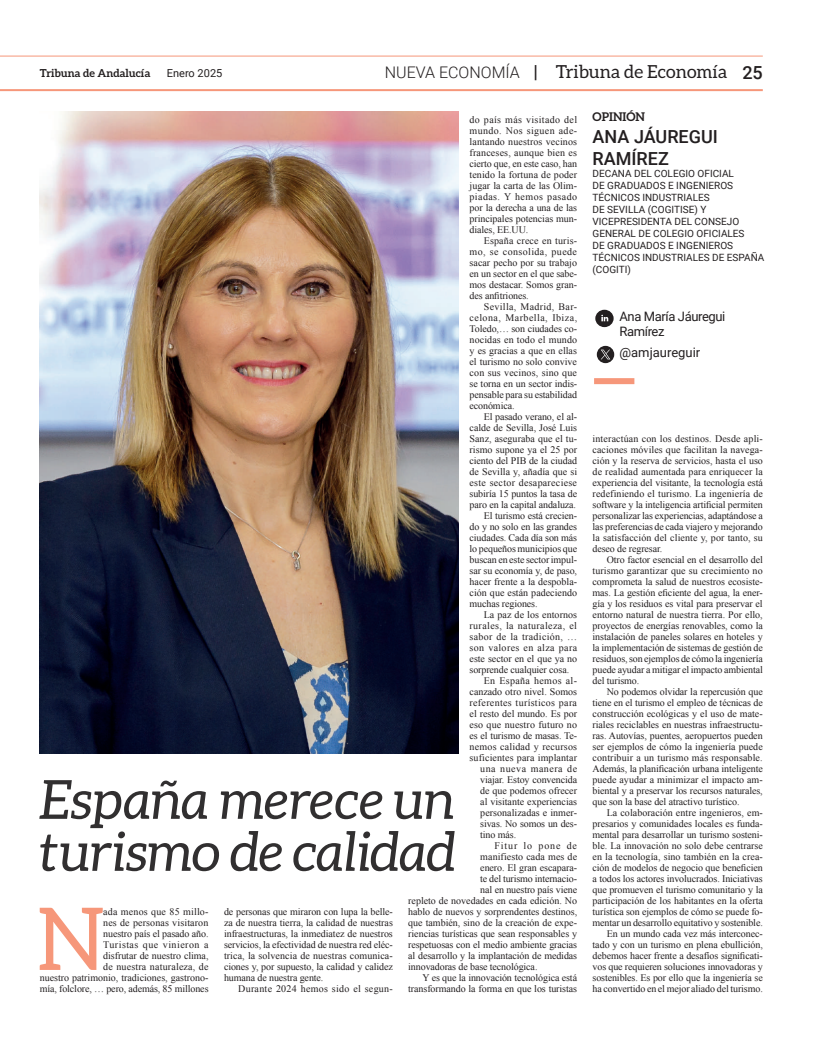
<style>
.page{position:relative;width:820px;height:1049px;background:#fff}
.page>*{position:absolute;margin:0;border:0;box-sizing:border-box;transform-origin:0 0}
.t1{font:86.7px "Aleo";color:#f6977a}
.t2{font:italic 54px/52px "Aleo";letter-spacing:-.01em;color:#312f30}
.t3{font:18px "Aleo";color:#231f20}
.t4{font:500 18px/21.6px "Roboto";color:#231f20}
.t5{font:13px/15px "Roboto";letter-spacing:-.03em;color:#231f20}
.t6{font:13px "Roboto";color:#231f20}
.t7{font:700 12px "Aleo";color:#231f20}
.t8{font:700 11px "Aleo";color:#231f20}
.t9{font:11px "Roboto";color:#231f20}
.t10{font:10px/11px "Times New Roman";letter-spacing:-.01em;color:#231f20;text-align:justify}
.t11{font:10px/12px "Roboto";color:#231f20}
.t12{font:10px "Times New Roman";letter-spacing:.035em;color:#231f20}
.t13{font:10px "Times New Roman";letter-spacing:.03em;color:#231f20}
.t14{font:10px "Times New Roman";letter-spacing:.01em;color:#231f20}
.t15{font:10px "Times New Roman";letter-spacing:.025em;color:#231f20}
.t16{font:10px "Times New Roman";letter-spacing:.015em;color:#231f20}
.t17{font:10px "Times New Roman";letter-spacing:.02em;color:#231f20}
.t18{font:10px "Times New Roman";letter-spacing:.05em;color:#231f20}
.t19{font:10px "Times New Roman";letter-spacing:.085em;color:#231f20}
.s1{font-family:"Roboto";font-weight:300;font-size:16px}
.s2{font-family:"Roboto";font-weight:500}
</style>
<div class="page">
<hr style="left:0;top:89px;width:762px;height:2px;background:#f6977a">
<hr style="left:0;top:56px;width:762px;height:1px;background:#f6977a">
<svg style="left:595px;top:310px;width:18px;height:17px"></svg>
<div style="left:594px;top:378px;width:40px;height:6px;background:#f6977a"></div>
<svg style="left:596px;top:346px;width:18px;height:17px"></svg>
<img style="left:40px;top:112px;width:418px;height:642px">
<p class="t8" style="left:40px;top:67px;width:112px">Tribuna de Andalucía</p>
<p class="t9" style="left:167px;top:65px;width:57px">Enero 2025</p>
<h3 class="t3" style="left:385px;top:62px;width:379px"><span class="s1">NUEVA ECONOMÍA</span> <span class="s2">|</span> Tribuna de Economía <span class="s2">25</span></h3>
<p class="t10" style="left:469px;top:114px;width:109px">do país más visitado del mundo. Nos siguen ade&shy;lantando nuestros vecinos franceses, aunque bien es cierto que, en este caso, han tenido la fortuna de poder jugar la carta de las Olim&shy;piadas. Y hemos pasado por la derecha a una de las principales potencias mun&shy;diales, EE.UU.</p>
<p class="t10" style="left:469px;top:235px;width:109px;text-indent:14px">España crece en turis&shy;mo, se consolida, puede sacar pecho por su trabajo en un sector en el que sabe&shy;mos destacar. Somos gran&shy;des anfitriones.</p>
<p class="t10" style="left:469px;top:301px;width:109px;text-indent:14px">Sevilla, Madrid, Bar&shy;celona, Marbella, Ibiza, Toledo,… son ciudades co&shy;nocidas en todo el mundo y es gracias a que en ellas el turismo no solo convive con sus vecinos, sino que se torna en un sector indis&shy;pensable para su estabilidad económica.</p>
<p class="t10" style="left:483px;top:411px;width:95px">El pasado verano, el al-</p>
<p class="t10" style="left:469px;top:422px;width:109px">calde de Sevilla, José Luis</p>
<p class="t10" style="left:469px;top:433px;width:109px">Sanz, aseguraba que el tu-</p>
<p class="t10" style="left:469px;top:444px;width:109px">rismo supone ya el 25 por</p>
<p class="t10" style="left:469px;top:455px;width:109px">ciento del PIB de la ciudad</p>
<p class="t10" style="left:469px;top:466px;width:109px">de Sevilla y, añadía que si</p>
<p class="t15" style="left:469px;top:476px;width:109px">este sector desapareciese</p>
<p class="t10" style="left:469px;top:488px;width:109px">subiría 15 puntos la tasa de</p>
<p class="t10" style="left:469px;top:499px;width:108px">paro en la capital andaluza.</p>
<p class="t10" style="left:483px;top:510px;width:95px">El turismo está crecien-</p>
<p class="t10" style="left:469px;top:521px;width:109px">do y no solo en las grandes</p>
<p class="t10" style="left:469px;top:532px;width:109px">ciudades. Cada día son más</p>
<p class="t10" style="left:469px;top:543px;width:109px">lo pequeños municipios que</p>
<p class="t10" style="left:469px;top:554px;width:109px">buscan en este sector impul-</p>
<p class="t10" style="left:469px;top:565px;width:109px">sar su economía y, de paso,</p>
<p class="t10" style="left:469px;top:576px;width:109px">hacer frente a la despobla-</p>
<p class="t10" style="left:469px;top:587px;width:109px">ción que están padeciendo</p>
<p class="t10" style="left:469px;top:598px;width:69px">muchas regiones.</p>
<p class="t10" style="left:483px;top:609px;width:95px">La paz de los entornos</p>
<p class="t12" style="left:469px;top:619px;width:109px">rurales, la naturaleza, el</p>
<p class="t12" style="left:469px;top:630px;width:109px">sabor de la tradición, …</p>
<p class="t12" style="left:469px;top:641px;width:109px">son valores en alza para</p>
<p class="t10" style="left:469px;top:653px;width:109px">este sector en el que ya no</p>
<p class="t10" style="left:469px;top:664px;width:101px">sorprende cualquier cosa.</p>
<p class="t12" style="left:483px;top:674px;width:95px">En España hemos al-</p>
<p class="t10" style="left:469px;top:686px;width:109px">canzado otro nivel. Somos</p>
<p class="t13" style="left:469px;top:696px;width:109px">referentes turísticos para</p>
<p class="t10" style="left:469px;top:708px;width:109px">el resto del mundo. Es por</p>
<p class="t16" style="left:469px;top:718px;width:109px">eso que nuestro futuro no</p>
<p class="t10" style="left:469px;top:730px;width:109px">es el turismo de masas. Te-</p>
<p class="t17" style="left:469px;top:740px;width:109px">nemos calidad y recursos</p>
<p class="t14" style="left:469px;top:751px;width:109px">suficientes para implantar</p>
<p class="t18" style="left:480px;top:762px;width:98px">una nueva manera de</p>
<p class="t10" style="left:480px;top:774px;width:98px">viajar. Estoy convencida</p>
<p class="t10" style="left:480px;top:785px;width:98px">de que podemos ofrecer</p>
<p class="t10" style="left:480px;top:796px;width:98px">al visitante experiencias</p>
<p class="t10" style="left:480px;top:807px;width:98px">personalizadas e inmer-</p>
<p class="t10" style="left:480px;top:818px;width:98px">sivas. No somos un des-</p>
<p class="t10" style="left:480px;top:829px;width:37px">tino más.</p>
<p class="t19" style="left:494px;top:839px;width:84px">Fitur lo pone de</p>
<p class="t14" style="left:480px;top:850px;width:98px">manifiesto cada mes de</p>
<p class="t10" style="left:480px;top:862px;width:98px">enero. El gran escapara-</p>
<p class="t10" style="left:480px;top:873px;width:98px">te del turismo internacio-</p>
<p class="t10" style="left:480px;top:884px;width:98px">nal en nuestro país viene</p>
<p class="t10" style="left:408px;top:895px;width:170px">repleto de novedades en cada edición. No</p>
<p class="t10" style="left:408px;top:906px;width:170px">hablo de nuevos y sorprendentes destinos,</p>
<p class="t10" style="left:408px;top:917px;width:170px">que también, sino de la creación de expe-</p>
<p class="t10" style="left:408px;top:928px;width:170px">riencias turísticas que sean responsables y</p>
<p class="t10" style="left:408px;top:939px;width:170px">respetuosas con el medio ambiente gracias</p>
<p class="t10" style="left:408px;top:950px;width:170px">al desarrollo y la implantación de medidas</p>
<p class="t10" style="left:408px;top:961px;width:131px">innovadoras de base tecnológica.</p>
<p class="t10" style="left:422px;top:972px;width:156px">Y es que la innovación tecnológica está</p>
<p class="t10" style="left:408px;top:983px;width:170px">transformando la forma en que los turistas</p>
<h2 class="t2" style="left:40px;top:773px;width:418px">España merece un turismo de calidad</h2>
<p class="t10" style="left:224px;top:906px;width:170px">de personas que miraron con lupa la belle&shy;za de nuestra tierra, la calidad de nuestras infraestructuras, la inmediatez de nuestros servicios, la efectividad de nuestra red eléc&shy;trica, la solvencia de nuestras comunica&shy;ciones y, por supuesto, la calidad y calidez humana de nuestra gente.</p>
<p class="t13" style="left:238px;top:982px;width:156px">Durante 2024 hemos sido el segun-</p>
<h1 class="t1" style="left:37px;top:890px;width:69px">N</h1>
<p class="t10" style="left:40px;top:906px;width:170px;text-align:right">ada menos que 85 millo-<br>nes de personas visitaron<br>nuestro país el pasado año.<br>Turistas que vinieron a<br>disfrutar de nuestro clima,<br>de nuestra naturaleza, de<br>nuestro patrimonio, tradiciones, gastrono&shy;mía, folclore, … pero, además, 85 millones</p>
<p class="t7" style="left:592px;top:110px;width:54px">OPINIÓN</p>
<h3 class="t4" style="left:592px;top:125px;width:127px">ANA JÁUREGUI<br>RAMÍREZ</h3>
<p class="t11" style="left:592px;top:167px;width:173px">DECANA DEL COLEGIO OFICIAL<br>DE GRADUADOS E INGENIEROS<br>TÉCNICOS INDUSTRIALES<br>DE SEVILLA (COGITISE) Y<br>VICEPRESIDENTA DEL CONSEJO<br>GENERAL DE COLEGIO OFICIALES<br>DE GRADUADOS E INGENIEROS<br>TÉCNICOS INDUSTRIALES DE ESPAÑA (COGITI)</p>
<h3 class="t5" style="left:619px;top:308px;width:107px">Ana María Jáuregui<br>Ramírez</h3>
<h3 class="t6" style="left:619px;top:343px;width:82px">@amjaureguir</h3>
<p class="t10" style="left:592px;top:433px;width:172px">interactúan con los destinos. Desde apli&shy;caciones móviles que facilitan la navega&shy;ción y la reserva de servicios, hasta el uso de realidad aumentada para enriquecer la experiencia del visitante, la tecnología está redefiniendo el turismo. La ingeniería de software y la inteligencia artificial permiten personalizar las experiencias, adaptándose a las preferencias de cada viajero y mejorando la satisfacción del cliente y, por tanto, su deseo de regresar.</p>
<p class="t10" style="left:592px;top:554px;width:172px;text-indent:14px">Otro factor esencial en el desarrollo del turismo garantizar que su crecimiento no comprometa la salud de nuestros ecosiste&shy;mas. La gestión eficiente del agua, la ener&shy;gía y los residuos es vital para preservar el entorno natural de nuestra tierra. Por ello, proyectos de energías renovables, como la instalación de paneles solares en hoteles y la implementación de sistemas de gestión de residuos, son ejemplos de cómo la ingeniería puede ayudar a mitigar el impacto ambiental del turismo.</p>
<p class="t10" style="left:592px;top:686px;width:172px;text-indent:14px">No podemos olvidar la repercusión que tiene en el turismo el empleo de técnicas de construcción ecológicas y el uso de mate&shy;riales reciclables en nuestras infraestructu&shy;ras. Autovías, puentes, aeropuertos pueden ser ejemplos de cómo la ingeniería puede contribuir a un turismo más responsable.<br>Además, la planificación urbana inteligente puede ayudar a minimizar el impacto am&shy;biental y a preservar los recursos naturales, que son la base del atractivo turístico.</p>
<p class="t10" style="left:592px;top:807px;width:172px;text-align:right">La colaboración entre ingenieros, em&shy;presarios y comunidades locales es funda&shy;mental para desarrollar un turismo sosteni&shy;ble. La innovación no solo debe centrarse en la tecnología, sino también en la crea&shy;ción de modelos de negocio que beneficien a todos los actores involucrados. Iniciativas que promueven el turismo comunitario y la participación de los habitantes en la oferta turística son ejemplos de cómo se puede fo&shy;mentar un desarrollo equitativo y sostenible.<br>En un mundo cada vez más interconec&shy;tado y con un turismo en plena ebullición, debemos hacer frente a desafíos significati&shy;vos que requieren soluciones innovadoras y sostenibles. Es por ello que la ingeniería se ha convertido en el mejor aliado del turismo.</p>
</div>
